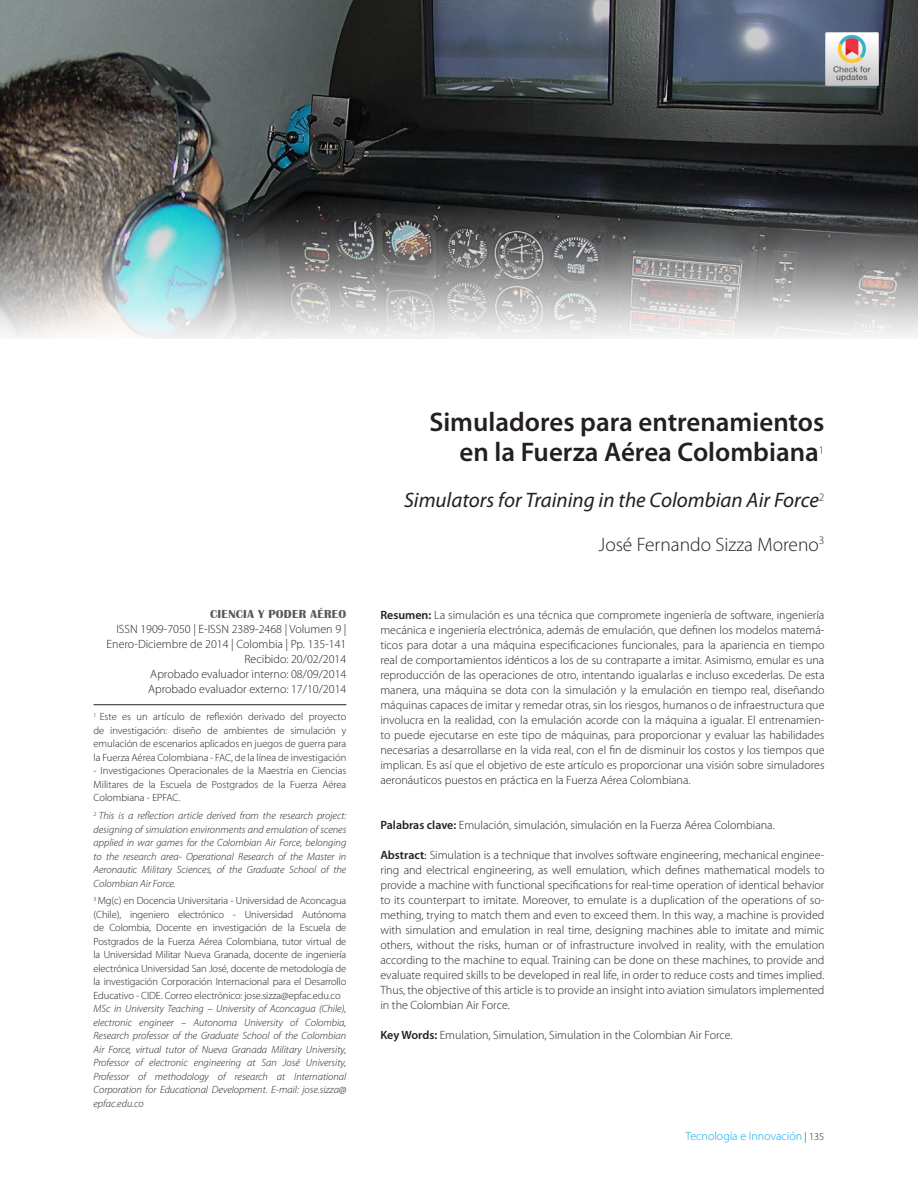
<style>
.page{position:relative;width:918px;height:1188px;background:#fff}
.page>*{position:absolute;margin:0;border:0;box-sizing:border-box;transform-origin:0 0}
.t1{font:600 27px/30px "Myriad Pro";color:#231f20;text-align:right}
.t2{font:italic 21px "Myriad Pro";color:#231f20}
.t3{font:300 19.5px "Myriad Pro";color:#231f20}
.t4{font:300 12px/15px "Myriad Pro";color:#231f20;text-align:justify}
.t5{font:300 12px "Myriad Pro";color:#00adef}
.t6{font:300 11.4px "Myriad Pro";color:#231f20}
.t7{font:300 10.5px/13.5px "Myriad Pro";color:#231f20;text-align:justify}
.t8{font:italic 300 10.5px/13.5px "Myriad Pro";color:#231f20;text-align:justify}
.s1{font-family:"Britannic";font-weight:700;color:#5a5a5d}
.s2{font-weight:600}
.s3{font-family:"Minion Pro";font-weight:400}
.s4{font-size:10.5px;color:#231f20}
</style>
<div class="page">
<img style="left:0;top:0;width:918px;height:193px">
<hr style="left:94px;top:704px;width:252px;height:1px;background:#231f20">
<img style="left:0;top:193px;width:918px;height:146px">
<img style="left:825px;top:32px;width:53px;height:54px">
<p class="t4" style="left:116px;top:607px;width:231px;text-align:right"><span class="s1">CIENCIA Y PODER AÉREO<br></span>ISSN 1909-7050 | E-ISSN 2389-2468 | Volumen 9 |</p>
<p class="t4" style="left:107px;top:637px;width:241px">Enero-Diciembre de 2014 | Colombia | Pp. 135-141</p>
<p class="t4" style="left:245px;top:652px;width:103px">Recibido: 20/02/2014</p>
<p class="t4" style="left:150px;top:667px;width:198px">Aprobado evaluador interno: 08/09/2014</p>
<p class="t4" style="left:148px;top:682px;width:200px">Aprobado evaluador externo: 17/10/2014</p>
<p class="t7" style="left:94px;top:710px;width:254px"><sup>1</sup> Este es un artículo de reflexión derivado del proyecto de investigación: diseño de ambientes de simulación y emulación de escenarios aplicados en juegos de guerra para la Fuerza Aérea Colombiana - FAC, de la línea de investigación</p>
<p class="t7" style="left:94px;top:764px;width:254px">- Investigaciones Operacionales de la Maestría en Ciencias Militares de la Escuela de Postgrados de la Fuerza Aérea Colombiana - EPFAC.</p>
<p class="t8" style="left:94px;top:809px;width:254px"><sup>2</sup> This is a reflection article derived from the research project: designing of simulation environments and emulation of scenes applied in war games for the Colombian Air Force, belonging to the research area- Operational Research of the Master in Aeronautic Military Sciences, of the Graduate School of the Colombian Air Force.</p>
<p class="t7" style="left:94px;top:894px;width:254px"><sup>3</sup> Mg(c) en Docencia Universitaria - Universidad de Aconcagua (Chile), ingeniero electrónico - Universidad Autónoma de Colombia, Docente en investigación de la Escuela de Postgrados de la Fuerza Aérea Colombiana, tutor virtual de la Universidad Militar Nueva Granada, docente de ingeniería electrónica Universidad San José, docente de metodología de la investigación Corporación Internacional para el Desarrollo Educativo - CIDE. Correo electrónico: jose.sizza@epfac.edu.co</p>
<p class="t8" style="left:94px;top:1002px;width:254px">MSc in University Teaching – University of Aconcagua (Chile), electronic engineer – Autonoma University of Colombia, Research professor of the Graduate School of the Colombian Air Force, virtual tutor of Nueva Granada Military University, Professor of electronic engineering at San José University, Professor of methodology of research at International Corporation for Educational Development. E-mail: jose.sizza@ epfac.edu.co</p>
<p class="t1" style="left:429px;top:407px;width:397px">Simuladores para entrenamientos en la Fuerza Aérea Colombiana</p>
<p class="t6" style="left:819px;top:444px;width:7px">1</p>
<p class="t2" style="left:404px;top:489px;width:422px">Simulators for Training in the Colombian Air Force<sup>2</sup></p>
<p class="t3" style="left:599px;top:533px;width:227px">José Fernando Sizza Moreno<sup>3</sup></p>
<p class="t4" style="left:380px;top:608px;width:446px"><span class="s2">Resumen:</span> La simulación es una técnica que compromete ingeniería de software, ingeniería mecánica e ingeniería electrónica, además de emulación, que definen los modelos matemá&shy;ticos para dotar a una máquina especificaciones funcionales, para la apariencia en tiempo real de comportamientos idénticos a los de su contraparte a imitar. Asimismo, emular es una reproducción de las operaciones de otro, intentando igualarlas e incluso excederlas. De esta manera, una máquina se dota con la simulación y la emulación en tiempo real, diseñando máquinas capaces de imitar y remedar otras, sin los riesgos, humanos o de infraestructura que involucra en la realidad, con la emulación acorde con la máquina a igualar. El entrenamien&shy;to puede ejecutarse en este tipo de máquinas, para proporcionar y evaluar las habilidades necesarias a desarrollarse en la vida real, con el fin de disminuir los costos y los tiempos que implican. Es así que el objetivo de este artículo es proporcionar una visión sobre simuladores aeronáuticos puestos en práctica en la Fuerza Aérea Colombiana.</p>
<p class="t4" style="left:380px;top:818px;width:396px"><span class="s2">Palabras clave:</span> Emulación, simulación, simulación en la Fuerza Aérea Colombiana.</p>
<p class="t4" style="left:380px;top:848px;width:446px"><span class="s2">Abstract</span><span class="s3">:</span> Simulation is a technique that involves software engineering, mechanical enginee&shy;ring and electrical engineering, as well emulation, which defines mathematical models to provide a machine with functional specifications for real-time operation of identical behavior to its counterpart to imitate. Moreover, to emulate is a duplication of the operations of so&shy;mething, trying to match them and even to exceed them. In this way, a machine is provided with simulation and emulation in real time, designing machines able to imitate and mimic others, without the risks, human or of infrastructure involved in reality, with the emulation according to the machine to equal. Training can be done on these machines, to provide and evaluate required skills to be developed in real life, in order to reduce costs and times implied.<br>Thus, the objective of this article is to provide an insight into aviation simulators implemented in the Colombian Air Force.</p>
<p class="t4" style="left:380px;top:1028px;width:354px"><span class="s2">Key Words:</span> Emulation, Simulation, Simulation in the Colombian Air Force.</p>
<p class="t5" style="left:686px;top:1129px;width:140px">Tecnología e Innovación <span class="s4">| 135</span></p>
</div>
